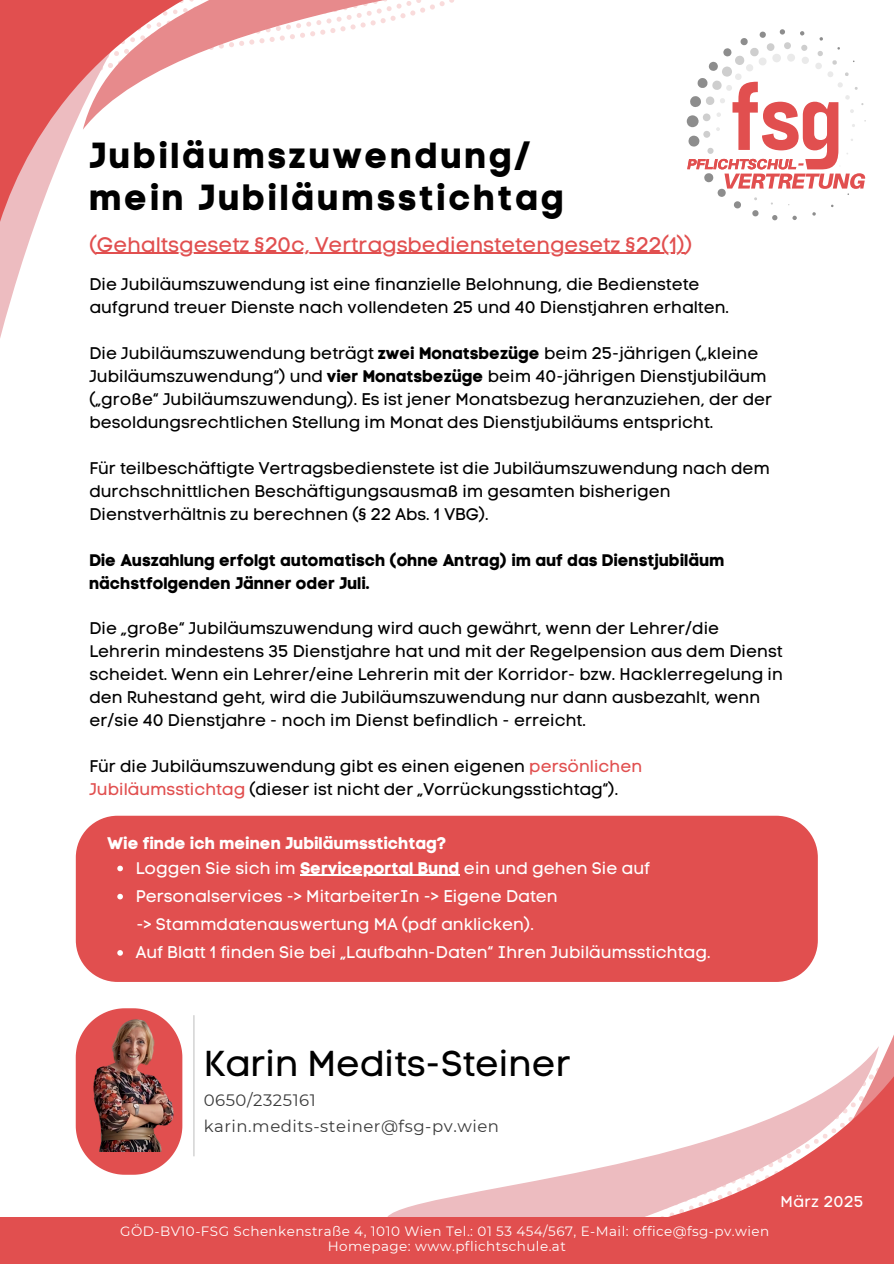
<style>
.page{position:relative;width:894px;height:1264px;background:#fff}
.page>*{position:absolute;margin:0;border:0;box-sizing:border-box;transform-origin:0 0}
.t1{font:36px/41.7px "Code Pro Bold LC";letter-spacing:.07em;color:#000}
.t2{font:36px "Code Pro Normal LC";color:#000}
.t3{font:21px "Code Pro Normal LC";color:#e14f4f}
.t4{font:16.8px/23px "Code Pro Normal LC";color:#000}
.t5{font:16.8px/28.2px "Code Pro Normal LC";color:#fff}
.t6{font:16.8px/23px "Code Pro Bold LC";color:#000}
.t7{font:16.8px "Code Pro Bold LC";color:#fff}
.t8{font:16.5px/25.8px "Montserrat";letter-spacing:.035em;color:#3b3b3b}
.t9{font:15.6px "Code Pro Normal LC";letter-spacing:.035em;color:#fff}
.t10{font:13.5px "Montserrat";letter-spacing:.035em;color:#fff}
.s1{font-family:"Code Pro Bold LC"}
.s2{color:#e14f4f}
</style>
<div class="page">
<svg style="left:704px;top:29px;width:161px;height:191px"></svg>
<svg style="left:181px;top:78px;width:523px;height:176px"></svg>
<svg style="left:0;top:222px;width:181px;height:116px"></svg>
<svg style="left:0;top:0;width:316px;height:222px"></svg>
<svg style="left:83px;top:0;width:518px;height:130px"></svg>
<hr style="left:97px;top:253px;width:587px;height:1px;background:#e14f4f">
<svg style="left:657px;top:981px;width:236px;height:235px"></svg>
<svg style="left:388px;top:1046px;width:490px;height:170px"></svg>
<hr style="left:193px;top:1015px;width:1px;height:141px;background:#c4c4c4">
<svg style="left:83px;top:1151px;width:92px;height:23px"></svg>
<img style="left:75px;top:1008px;width:108px;height:143px">
<div style="left:0;top:1216px;width:893px;height:47px;background:#e14f4f"></div>
<div style="left:76px;top:815px;width:741px;height:166px;background:#e14f4f"></div>
<svg style="left:117px;top:865px;width:6px;height:6px"></svg>
<hr style="left:300px;top:874px;width:159px;height:1px;background:#fff">
<svg style="left:117px;top:893px;width:6px;height:6px"></svg>
<svg style="left:117px;top:950px;width:6px;height:5px"></svg>
<h5 class="t1" style="left:89px;top:135px;width:476px">Jubiläumszuwendung/ mein Jubiläumsstichtag</h5>
<h5 class="t3" style="left:89px;top:232px;width:604px">(Gehaltsgesetz §20c, Vertragsbedienstetengesetz §22(1))</h5>
<p class="t4" style="left:89px;top:273px;width:641px">Die Jubiläumszuwendung ist eine finanzielle Belohnung, die Bedienstete aufgrund treuer Dienste nach vollendeten 25 und 40 Dienstjahren erhalten.</p>
<p class="t4" style="left:89px;top:342px;width:684px">Die Jubiläumszuwendung beträgt <span class="s1">zwei Monatsbezüge</span> beim 25-jährigen („kleine Jubiläumszuwendung“) und <span class="s1">vier Monatsbezüge</span> beim 40-jährigen Dienstjubiläum („große“ Jubiläumszuwendung). Es ist jener Monatsbezug heranzuziehen, der der besoldungsrechtlichen Stellung im Monat des Dienstjubiläums entspricht.</p>
<h1 class="t4" style="left:89px;top:456px;width:682px">Für teilbeschäftigte Vertragsbedienstete ist die Jubiläumszuwendung nach dem durchschnittlichen Beschäftigungsausmaß im gesamten bisherigen<br>Dienstverhältnis zu berechnen (§ 22 Abs. 1 VBG).</h1>
<p class="t6" style="left:89px;top:548px;width:637px">Die Auszahlung erfolgt automatisch (ohne Antrag) im auf das Dienstjubiläum nächstfolgenden Jänner oder Juli.</p>
<h3 class="t4" style="left:89px;top:617px;width:695px">Die „große“ Jubiläumszuwendung wird auch gewährt, wenn der Lehrer/die Lehrerin mindestens 35 Dienstjahre hat und mit der Regelpension aus dem Dienst scheidet. Wenn ein Lehrer/eine Lehrerin mit der Korridor- bzw. Hacklerregelung in den Ruhestand geht, wird die Jubiläumszuwendung nur dann ausbezahlt, wenn er/sie 40 Dienstjahre - noch im Dienst befindlich - erreicht.</h3>
<h5 class="t4" style="left:89px;top:754px;width:554px">Für die Jubiläumszuwendung gibt es einen eigenen <span class="s2">persönlichen<br>Jubiläumsstichtag</span> (dieser ist nicht der „Vorrückungsstichtag“).</h5>
<h4 class="t7" style="left:107px;top:832px;width:341px">Wie finde ich meinen Jubiläumsstichtag?</h4>
<p class="t5" style="left:136px;top:853px;width:515px">Loggen Sie sich im <span class="s1">Serviceportal Bund</span> ein und gehen Sie auf</p>
<p class="t5" style="left:136px;top:881px;width:423px">Personalservices -&gt; MitarbeiterIn -&gt; Eigene Daten</p>
<h5 class="t5" style="left:136px;top:909px;width:576px">-&gt; Stammdatenauswertung MA (pdf anklicken).<br>Auf Blatt 1 finden Sie bei „Laufbahn-Daten“ Ihren Jubiläumsstichtag.</h5>
<h5 class="t2" style="left:204px;top:1041px;width:368px">Karin Medits-Steiner</h5>
<h5 class="t8" style="left:204px;top:1087px;width:297px">0650/2325161 karin.medits-steiner@fsg-pv.wien</h5>
<p class="t10" style="left:120px;top:1222px;width:650px">GÖD-BV10-FSG Schenkenstraße 4, 1010 Wien Tel.: 01 53 454/567, E-Mail: office@fsg-pv.wien</p>
<h5 class="t10" style="left:327px;top:1238px;width:239px">Homepage: www.pflichtschule.at</h5>
<p class="t9" style="left:780px;top:1192px;width:85px">März 2025</p>
</div>
